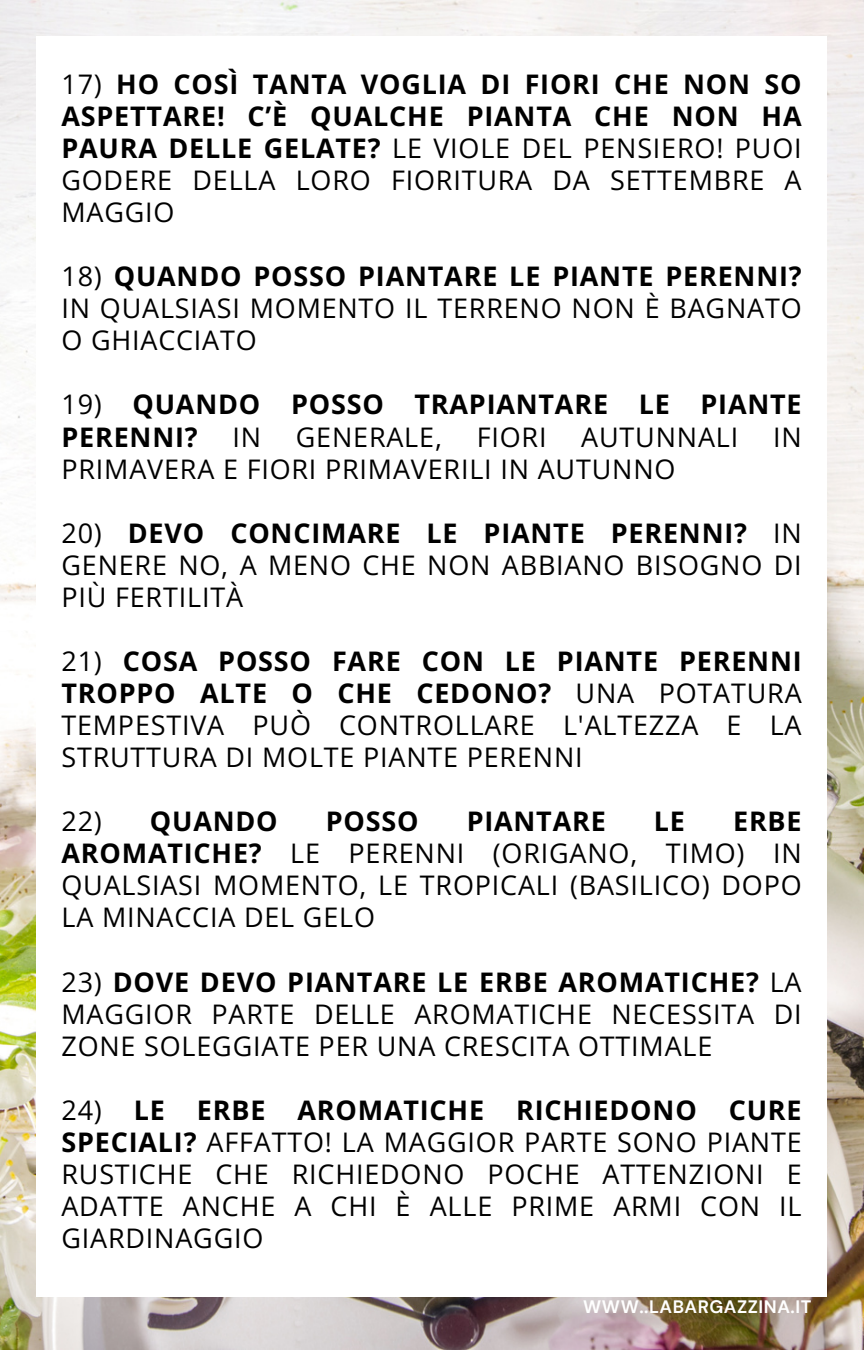
<style>
.page{position:relative;width:864px;height:1350px;background:#fff}
.page>*{position:absolute;margin:0;border:0;box-sizing:border-box;transform-origin:0 0}
.t1{font:27px/31.9px "Open Sans";letter-spacing:.03em;color:#000;text-align:justify}
.t2{font:700 27px/31.9px "Open Sans";letter-spacing:.03em;color:#000;text-align:justify}
.t3{font:700 18px "DM Sans";letter-spacing:.03em;color:#fff}
.s1{font-weight:400}
.s2{font-weight:700}
</style>
<div class="page">
<img style="left:0;top:0;width:864px;height:1350px">
<div style="left:37px;top:36px;width:790px;height:1260px;background:#fff"></div>
<h1 class="t2" style="left:61px;top:67px;width:742px"><span class="s1">17)</span> HO COSÌ TANTA VOGLIA DI FIORI CHE NON SO ASPETTARE! C’È QUALCHE PIANTA CHE NON HA PAURA DELLE GELATE? <span class="s1">LE VIOLE DEL PENSIERO! PUOI GODERE DELLA LORO FIORITURA DA SETTEMBRE A MAGGIO</span></h1>
<h1 class="t1" style="left:61px;top:260px;width:742px">18) <span class="s2">QUANDO POSSO PIANTARE LE PIANTE PERENNI?<br></span>IN QUALSIASI MOMENTO IL TERRENO NON È BAGNATO O GHIACCIATO</h1>
<h1 class="t2" style="left:61px;top:388px;width:742px"><span class="s1">19)</span> QUANDO POSSO TRAPIANTARE LE PIANTE<br>PERENNI?</h1>
<h1 class="t1" style="left:232px;top:420px;width:30px">IN</h1>
<h1 class="t1" style="left:296px;top:420px;width:148px">GENERALE,</h1>
<h1 class="t1" style="left:477px;top:420px;width:71px">FIORI</h1>
<h1 class="t1" style="left:581px;top:420px;width:159px">AUTUNNALI</h1>
<h1 class="t1" style="left:773px;top:420px;width:30px">IN</h1>
<h1 class="t1" style="left:61px;top:452px;width:615px">PRIMAVERA E FIORI PRIMAVERILI IN AUTUNNO</h1>
<h1 class="t1" style="left:61px;top:516px;width:742px">20) <span class="s2">DEVO CONCIMARE LE PIANTE PERENNI?</span> IN GENERE NO, A MENO CHE NON ABBIANO BISOGNO DI PIÙ FERTILITÀ</h1>
<h1 class="t1" style="left:61px;top:645px;width:742px">21) <span class="s2">COSA POSSO FARE CON LE PIANTE PERENNI TROPPO ALTE O CHE CEDONO?</span> UNA POTATURA TEMPESTIVA PUÒ CONTROLLARE L'ALTEZZA E LA STRUTTURA DI MOLTE PIANTE PERENNI</h1>
<h1 class="t2" style="left:61px;top:805px;width:218px"><span class="s1">22)</span> QUANDO</h1>
<h1 class="t2" style="left:326px;top:805px;width:94px">POSSO</h1>
<h1 class="t2" style="left:467px;top:805px;width:141px">PIANTARE</h1>
<h1 class="t2" style="left:654px;top:805px;width:33px">LE</h1>
<h1 class="t1" style="left:61px;top:805px;width:742px;text-indent:672px"><span class="s2">ERBE AROMATICHE?</span> LE PERENNI (ORIGANO, TIMO) IN QUALSIASI MOMENTO, LE TROPICALI (BASILICO) DOPO LA MINACCIA DEL GELO</h1>
<h1 class="t1" style="left:61px;top:965px;width:742px">23) <span class="s2">DOVE DEVO PIANTARE LE ERBE AROMATICHE?</span> LA MAGGIOR PARTE DELLE AROMATICHE NECESSITA DI ZONE SOLEGGIATE PER UNA CRESCITA OTTIMALE</h1>
<p class="t1" style="left:61px;top:1093px;width:742px">24) <span class="s2">LE ERBE AROMATICHE RICHIEDONO CURE SPECIALI?</span> AFFATTO! LA MAGGIOR PARTE SONO PIANTE RUSTICHE CHE RICHIEDONO POCHE ATTENZIONI E ADATTE ANCHE A CHI È ALLE PRIME ARMI CON IL GIARDINAGGIO</p>
<h1 class="t3" style="left:583px;top:1295px;width:230px">WWW..LABARGAZZINA.IT</h1>
</div>
